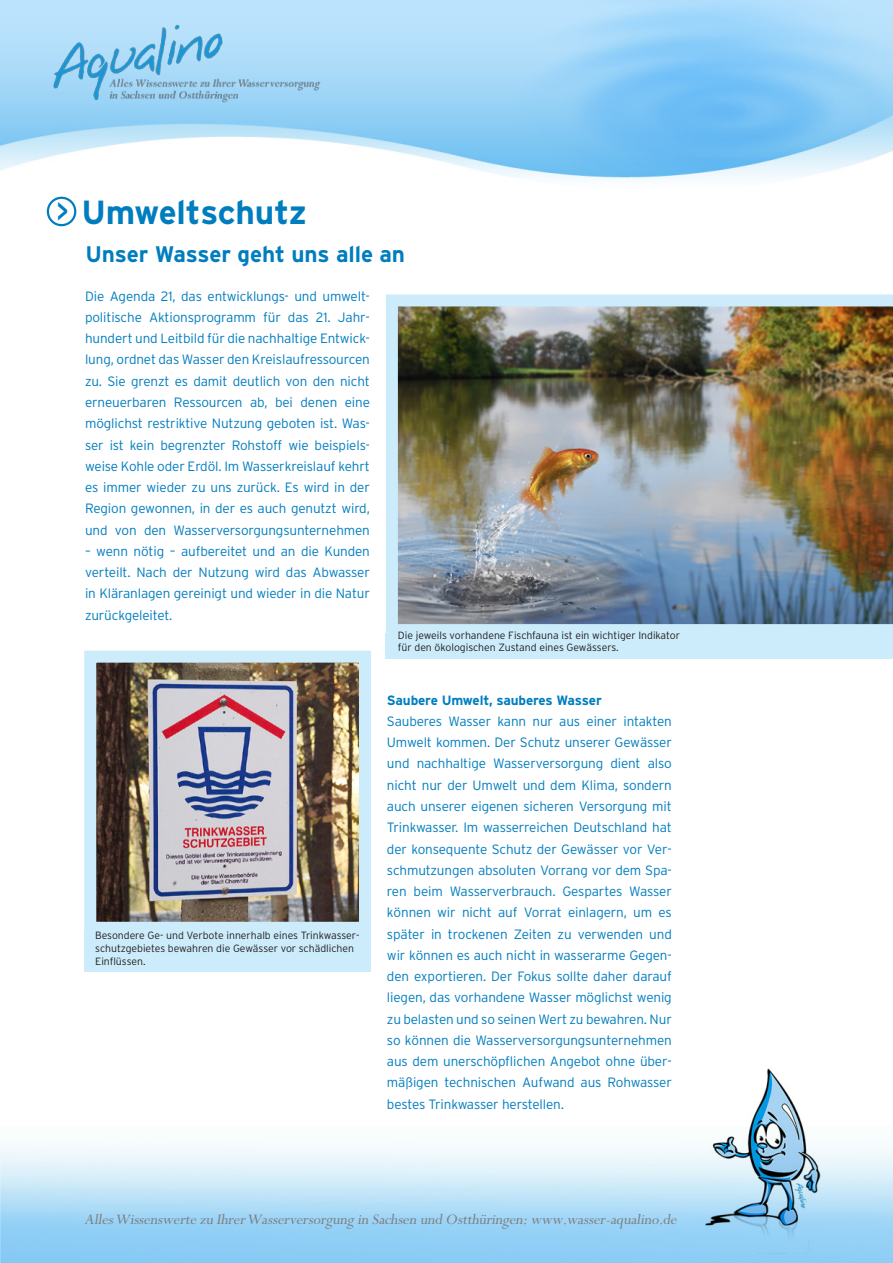
<style>
.page{position:relative;width:893px;height:1263px;background:#fff}
.page>*{position:absolute;margin:0;border:0;box-sizing:border-box;transform-origin:0 0}
.t1{font:700 33.45px "Interstate";letter-spacing:-.005em;color:#007dbe}
.t2{font:700 22.5px "Interstate";letter-spacing:-.005em;color:#007dbe}
.t3{font:italic 16.2px "Perpetua";color:#7d7d7d}
.t4{font:300 13.5px/21.3px "Interstate";letter-spacing:-.01em;color:#007dbe;text-align:justify}
.t5{font:700 13.5px "Interstate";letter-spacing:-.01em;color:#007dbe}
.t6{font:300 10.5px/12.6px "Interstate";letter-spacing:-.005em;color:#231f20}
.s1{font-weight:400;font-size:31.2px}
</style>
<div class="page">
<img style="left:0;top:0;width:893px;height:1263px">
<img style="left:386px;top:294px;width:507px;height:340px">
<img style="left:97px;top:664px;width:261px;height:257px">
<div style="left:84px;top:651px;width:287px;height:283px;border:12px solid #ccecfb"></div>
<div style="left:47px;top:197px;width:29px;height:29px;border:2px solid #007dbe;border-radius:50%"></div>
<img style="left:44px;top:13px;width:286px;height:109px">
<div style="left:386px;top:634px;width:507px;height:25px;background:#ccecfb"></div>
<div style="left:84px;top:931px;width:287px;height:40px;background:#ccecfb"></div>
<h1 class="t1" style="left:56px;top:194px;width:252px"><span class="s1">&gt;</span> Umweltschutz</h1>
<h2 class="t2" style="left:85px;top:242px;width:321px">Unser Wasser geht uns alle an</h2>
<p class="t4" style="left:85px;top:285px;width:286px">Die Agenda 21, das entwicklungs- und umwelt&shy;politische Aktionsprogramm für das 21. Jahr&shy;hundert und Leitbild für die nachhaltige Entwick&shy;lung, ordnet das Wasser den Kreislaufressourcen zu. Sie grenzt es damit deutlich von den nicht erneuerbaren Ressourcen ab, bei denen eine möglichst restriktive Nutzung geboten ist. Was&shy;ser ist kein begrenzter Rohstoff wie beispiels&shy;weise Kohle oder Erdöl. Im Wasserkreislauf kehrt es immer wieder zu uns zurück. Es wird in der Region gewonnen, in der es auch genutzt wird, und von den Wasserversorgungsunternehmen</p>
<p class="t4" style="left:85px;top:540px;width:286px">– wenn nötig – aufbereitet und an die Kunden verteilt. Nach der Nutzung wird das Abwasser in Kläranlagen gereinigt und wieder in die Natur zurückgeleitet.</p>
<p class="t6" style="left:95px;top:929px;width:266px">Besondere Ge- und Verbote innerhalb eines Trinkwasser&shy;schutzgebietes bewahren die Gewässer vor schädlichen<br>Einflüssen.</p>
<p class="t6" style="left:398px;top:628px;width:284px">Die jeweils vorhandene Fischfauna ist ein wichtiger Indikator für den ökologischen Zustand eines Gewässers.</p>
<p class="t5" style="left:387px;top:692px;width:216px">Saubere Umwelt, sauberes Wasser</p>
<p class="t4" style="left:387px;top:710px;width:286px">Sauberes Wasser kann nur aus einer intakten Umwelt kommen. Der Schutz unserer Gewässer und nachhaltige Wasserversorgung dient also nicht nur der Umwelt und dem Klima, sondern auch unserer eigenen sicheren Versorgung mit Trinkwasser. Im wasserreichen Deutschland hat der konsequente Schutz der Gewässer vor Ver&shy;schmutzungen absoluten Vorrang vor dem Spa&shy;ren beim Wasserverbrauch. Gespartes Wasser können wir nicht auf Vorrat einlagern, um es später in trockenen Zeiten zu verwenden und wir können es auch nicht in wasserarme Gegen&shy;den exportieren. Der Fokus sollte daher darauf liegen, das vorhandene Wasser möglichst wenig zu belasten und so seinen Wert zu bewahren. Nur so können die Wasserversorgungsunternehmen aus dem unerschöpflichen Angebot ohne über&shy;mäßigen technischen Aufwand aus Rohwasser bestes Trinkwasser herstellen.</p>
<p class="t3" style="left:85px;top:1211px;width:596px">AllesWissenswerte zu Ihrer Wasserversorgung in Sachsen und Ostthüringen: www.wasser-aqualino.de</p>
</div>
